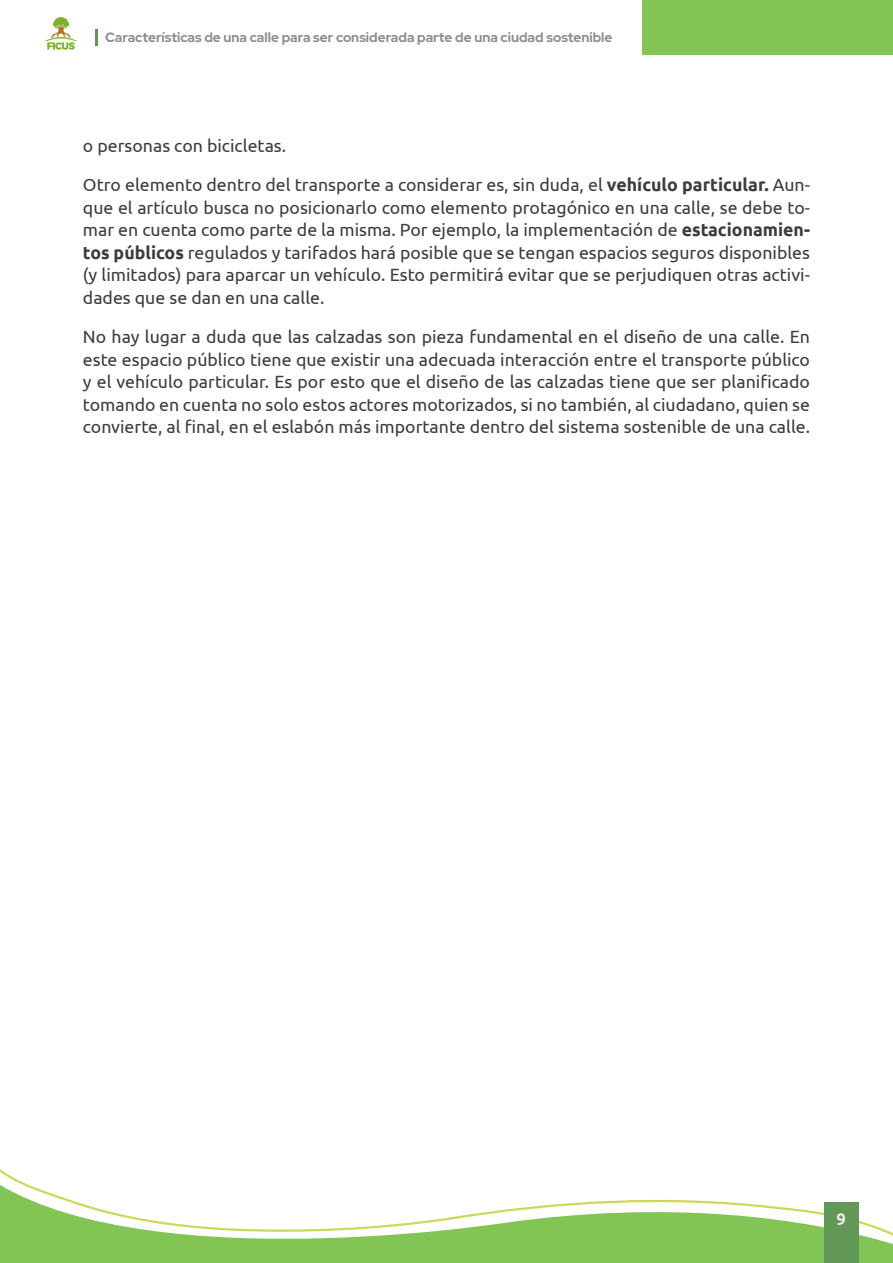
<style>
.page{position:relative;width:893px;height:1263px;background:#fff}
.page>*{position:absolute;margin:0;border:0;box-sizing:border-box;transform-origin:0 0}
.t1{font:17.7px/22.5px "Ubuntu";color:#3c3c3d;text-align:justify}
.t2{font:500 16.5px "Ubuntu";color:#fff}
.t3{font:700 13.5px "Red Hat Display";color:#8b8d90}
.s1{font-weight:700}
</style>
<div class="page">
<svg style="left:0;top:1169px;width:893px;height:94px"></svg>
<img style="left:45px;top:16px;width:32px;height:34px">
<hr style="left:95px;top:29px;width:3px;height:16px;background:#619857">
<div style="left:825px;top:1202px;width:34px;height:61px;background:#619857"></div>
<div style="left:642px;top:0;width:251px;height:55px;background:#83c555"></div>
<p class="t3" style="left:105px;top:29px;width:509px">Características de una calle para ser considerada parte de una ciudad sostenible</p>
<p class="t1" style="left:83px;top:134px;width:205px">o personas con bicicletas.</p>
<p class="t1" style="left:83px;top:173px;width:729px">Otro elemento dentro del transporte a considerar es, sin duda, el <span class="s1">vehículo particular.</span> Aun&shy;que el artículo busca no posicionarlo como elemento protagónico en una calle, se debe to&shy;mar en cuenta como parte de la misma. Por ejemplo, la implementación de <span class="s1">estacionamien&shy;tos públicos</span> regulados y tarifados hará posible que se tengan espacios seguros disponibles (y limitados) para aparcar un vehículo. Esto permitirá evitar que se perjudiquen otras activi&shy;dades que se dan en una calle.</p>
<p class="t1" style="left:83px;top:325px;width:729px">No hay lugar a duda que las calzadas son pieza fundamental en el diseño de una calle. En este espacio público tiene que existir una adecuada interacción entre el transporte público y el vehículo particular. Es por esto que el diseño de las calzadas tiene que ser planificado tomando en cuenta no solo estos actores motorizados, si no también, al ciudadano, quien se convierte, al final, en el eslabón más importante dentro del sistema sostenible de una calle.</p>
<p class="t2" style="left:837px;top:1209px;width:11px">9</p>
</div>
